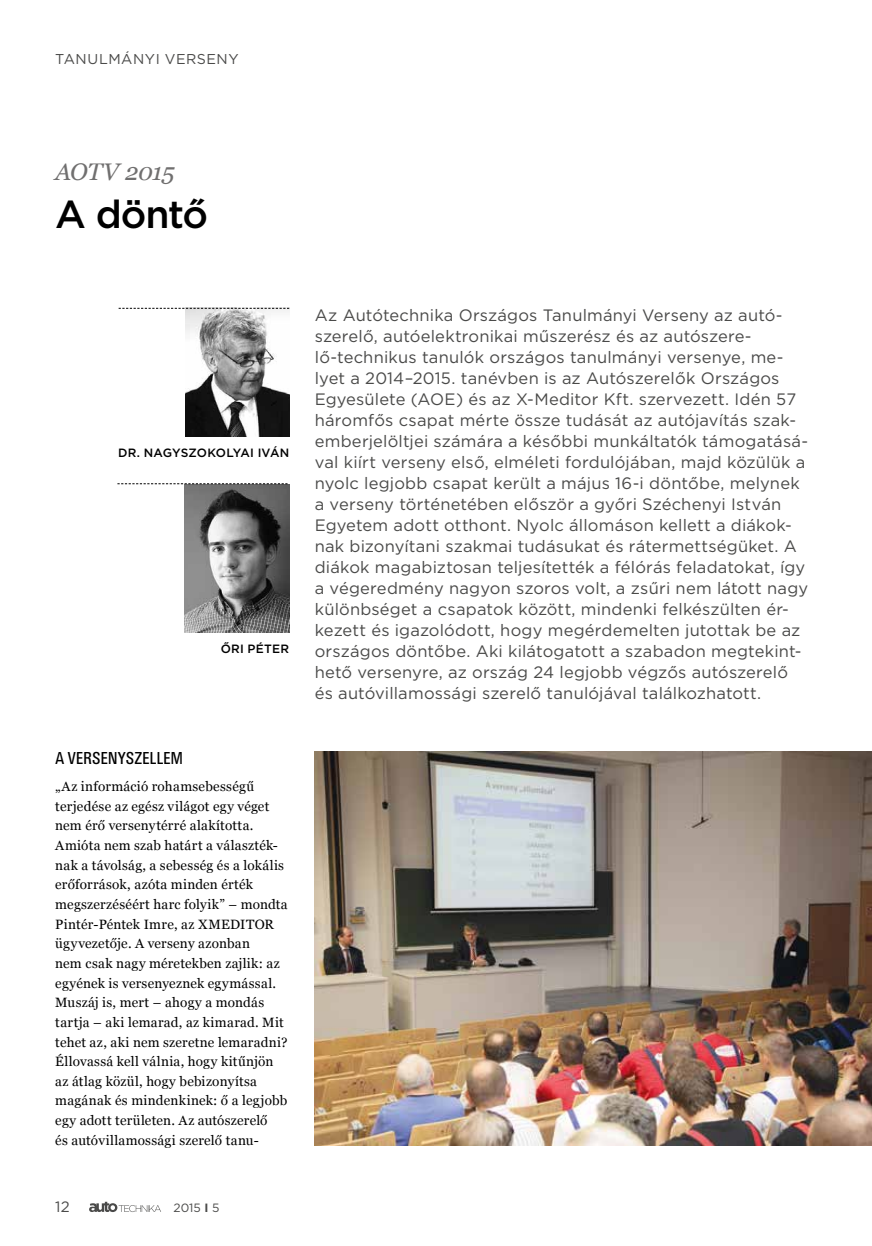
<style>
.page{position:relative;width:872px;height:1246px;background:#fff}
.page>*{position:absolute;margin:0;border:0;box-sizing:border-box;transform-origin:0 0}
.t1{font:500 39px "Gotham";letter-spacing:-.03em;color:#000}
.t2{font:italic 24px "Georgia";letter-spacing:-.02em;color:#706f6f}
.t3{font:18px "U001 Con";letter-spacing:.015em;color:#000}
.t4{font:16.5px/21px "Gotham";letter-spacing:.01em;color:#4a4a49}
.t5{font:15px "Gotham";color:#4a4a49}
.t6{font:14.25px "Gotham";letter-spacing:.035em;color:#4a4a49}
.t7{font:13.5px/19.6px "Georgia";letter-spacing:.02em;color:#000}
.t8{font:500 12px "Gotham";letter-spacing:.015em;color:#000}
.t9{font:12px "Gotham";color:#4a4a49}
.s1{font-weight:700}
</style>
<div class="page">
<svg style="left:89px;top:1202px;width:72px;height:10px"></svg>
<img style="left:315px;top:752px;width:557px;height:393px">
<img style="left:186px;top:309px;width:103px;height:128px">
<svg style="left:119px;top:308px;width:170px;height:1px"></svg>
<img style="left:185px;top:485px;width:104px;height:148px">
<svg style="left:117px;top:483px;width:170px;height:1px"></svg>
<p class="t6" style="left:55px;top:50px;width:185px">TANULMÁNYI VERSENY</p>
<h2 class="t2" style="left:55px;top:154px;width:121px">AOTV 2015</h2>
<h1 class="t1" style="left:55px;top:188px;width:154px">A döntő</h1>
<p class="t8" style="left:118px;top:445px;width:173px">DR. NAGYSZOKOLYAI IVÁN</p>
<p class="t8" style="left:221px;top:641px;width:70px">ŐRI PÉTER</p>
<p class="t3" style="left:55px;top:748px;width:129px">A VERSENYSZELLEM</p>
<p class="t7" style="left:55px;top:776px;width:234px">„Az információ rohamsebességű terjedése az egész világot egy véget nem érő versenytérré alakította.<br>Amióta nem szab határt a választék&shy;nak a távolság, a sebesség és a lokális erőforrások, azóta minden érték megszerzéséért harc folyik” – mondta Pintér-Péntek Imre, az XMEDITOR ügyvezetője. A verseny azonban<br>nem csak nagy méretekben zajlik: az egyének is versenyeznek egymással.<br>Muszáj is, mert – ahogy a mondás tartja – aki lemarad, az kimarad. Mit tehet az, aki nem szeretne lemaradni?<br>Éllovassá kell válnia, hogy kitűnjön az átlag közül, hogy bebizonyítsa magának és mindenkinek: ő a legjobb egy adott területen. Az autószerelő<br>és autóvillamossági szerelő tanu-</p>
<p class="t5" style="left:55px;top:1197px;width:16px">12</p>
<p class="t9" style="left:173px;top:1200px;width:47px">2015 <span class="s1">I</span> 5</p>
<p class="t4" style="left:315px;top:304px;width:495px">Az Autótechnika Országos Tanulmányi Verseny az autó&shy;szerelő, autóelektronikai műszerész és az autószere&shy;lő-technikus tanulók országos tanulmányi versenye, me&shy;lyet a 2014–2015. tanévben is az Autószerelők Országos Egyesülete (AOE) és az X-Meditor Kft. szervezett. Idén 57 háromfős csapat mérte össze tudását az autójavítás szak&shy;emberjelöltjei számára a későbbi munkáltatók támogatásá&shy;val kiírt verseny első, elméleti fordulójában, majd közülük a nyolc legjobb csapat került a május 16-i döntőbe, melynek a verseny történetében először a győri Széchenyi István Egyetem adott otthont. Nyolc állomáson kellett a diákok&shy;nak bizonyítani szakmai tudásukat és rátermettségüket. A diákok magabiztosan teljesítették a félórás feladatokat, így a végeredmény nagyon szoros volt, a zsűri nem látott nagy különbséget a csapatok között, mindenki felkészülten ér&shy;kezett és igazolódott, hogy megérdemelten jutottak be az országos döntőbe. Aki kilátogatott a szabadon megtekint&shy;hető versenyre, az ország 24 legjobb végzős autószerelő és autóvillamossági szerelő tanulójával találkozhatott.</p>
</div>
